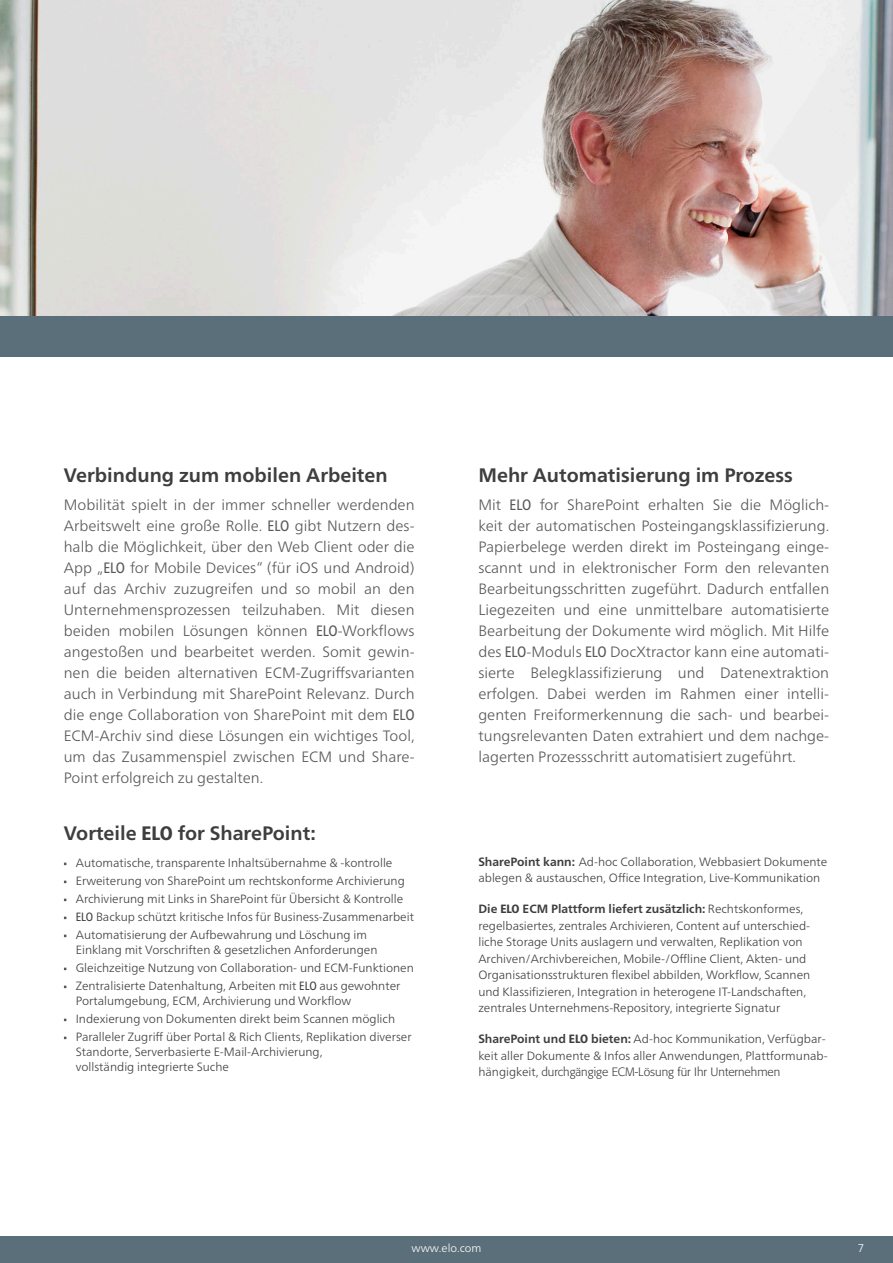
<style>
.page{position:relative;width:893px;height:1263px;background:#fff}
.page>*{position:absolute;margin:0;border:0;box-sizing:border-box;transform-origin:0 0}
.Headlines_Content{font:700 19.5px "Frutiger Neue LTW1 G";color:#3e3e3f}
.Fließtext_Content{font:300 15px/21px "Frutiger Neue LTW1 G";color:#57585a;text-align:justify}
.t1{font:300 12px/16.5px "Frutiger Neue LTW1 G";color:#3e3e3f}
.t2{font:300 11.25px "Frutiger Neue LTW1 G";color:#fff}
.s1{font-weight:400;font-stretch:condensed}
.s2{font-weight:800;font-stretch:condensed}
.s3{color:#57585a}
.s4{font-weight:700}
.s5{font-family:"Formata"}
</style>
<div class="page">
<div style="left:0;top:1236px;width:893px;height:27px;background:#5b6f7b"></div>
<div style="left:0;top:316px;width:893px;height:41px;background:#5b6f7b"></div>
<img style="left:0;top:0;width:893px;height:316px">
<p class="Headlines_Content" style="left:64px;top:464px;width:325px">Verbindung zum mobilen Arbeiten</p>
<p class="Fließtext_Content" style="left:64px;top:494px;width:352px">Mobilität spielt in der immer schneller werdenden Arbeitswelt eine große Rolle. <span class="s1">ELO</span> gibt Nutzern des&shy;halb die Möglichkeit, über den Web Client oder die App „<span class="s1">ELO</span> for Mobile Devices“ (für iOS und Android) auf das Archiv zuzugreifen und so mobil an den Unternehmensprozessen teilzuhaben. Mit diesen beiden mobilen Lösungen können <span class="s1">ELO</span>-Workflows angestoßen und bearbeitet werden. Somit gewin&shy;nen die beiden alternativen ECM-Zugriffsvarianten auch in Verbindung mit SharePoint Relevanz. Durch die enge Collaboration von SharePoint mit dem <span class="s1">ELO </span>ECM-Archiv sind diese Lösungen ein wichtiges Tool, um das Zusammenspiel zwischen ECM und Share-Point erfolgreich zu gestalten.</p>
<p class="Headlines_Content" style="left:64px;top:822px;width:254px">Vorteile <span class="s2">ELO</span> for SharePoint:</p>
<p class="t1" style="left:64px;top:854px;width:330px"><span class="s3">·</span> Automatische, transparente Inhaltsübernahme &amp; -kontrolle</p>
<p class="t1" style="left:64px;top:872px;width:343px"><span class="s3">·</span> Erweiterung von SharePoint um rechtskonforme Archivierung</p>
<p class="t1" style="left:64px;top:890px;width:341px"><span class="s3">·</span> Archivierung mit Links in SharePoint für Übersicht &amp; Kontrolle</p>
<p class="t1" style="left:64px;top:908px;width:352px"><span class="s3">·</span> <span class="s1">ELO</span> Backup schützt kritische Infos für Business-Zusammenarbeit</p>
<p class="t1" style="left:76px;top:927px;width:303px;line-height:15px;text-indent:-12px"><span class="s3">·</span> Automatisierung der Aufbewahrung und Löschung im<br>Einklang mit Vorschriften &amp; gesetzlichen Anforderungen</p>
<p class="t1" style="left:64px;top:959px;width:352px"><span class="s3">·</span> Gleichzeitige Nutzung von Collaboration- und ECM-Funktionen</p>
<p class="t1" style="left:76px;top:978px;width:326px;line-height:15px;text-indent:-12px"><span class="s3">·</span> Zentralisierte Datenhaltung, Arbeiten mit <span class="s1">ELO</span> aus gewohnter<br>Portalumgebung, ECM, Archivierung und Workflow</p>
<p class="t1" style="left:64px;top:1010px;width:333px"><span class="s3">·</span> Indexierung von Dokumenten direkt beim Scannen möglich</p>
<p class="t1" style="left:76px;top:1029px;width:337px;line-height:15px;text-indent:-12px"><span class="s3">·</span> Paralleler Zugriff über Portal &amp; Rich Clients, Replikation diverser<br>Standorte, Serverbasierte E-Mail-Archivierung,<br>vollständig integrierte Suche</p>
<p class="Headlines_Content" style="left:478px;top:464px;width:316px">Mehr Automatisierung im Prozess</p>
<p class="Fließtext_Content" style="left:478px;top:494px;width:352px">Mit <span class="s1">ELO</span> for SharePoint erhalten Sie die Möglich&shy;keit der automatischen Posteingangsklassifizierung.<br>Papierbelege werden direkt im Posteingang einge&shy;scannt und in elektronischer Form den relevanten Bearbeitungsschritten zugeführt. Dadurch entfallen Liegezeiten und eine unmittelbare automatisierte Bearbeitung der Dokumente wird möglich. Mit Hilfe des <span class="s1">ELO</span>-Moduls <span class="s1">ELO</span> DocXtractor kann eine automati&shy;sierte Belegklassifizierung und Datenextraktion erfolgen. Dabei werden im Rahmen einer intelli&shy;genten Freiformerkennung die sach- und bearbei&shy;tungsrelevanten Daten extrahiert und dem nachge&shy;lagerten Prozessschritt automatisiert zugeführt.</p>
<p class="t1" style="left:478px;top:853px;width:350px"><span class="s4">SharePoint kann:</span> Ad-hoc Collaboration, Webbasiert Dokumente ablegen &amp; austauschen, Office Integration, Live-Kommunikation</p>
<p class="t1" style="left:478px;top:901px;width:333px"><span class="s4">Die</span> <span class="s2">ELO</span> <span class="s4">ECM Plattform liefert zusätzlich:</span> Rechtskonformes, regelbasiertes, zentrales Archivieren, Content auf unterschied&shy;liche Storage Units auslagern und verwalten, Replikation von Archiven/Archivbereichen, Mobile-/Offline Client, Akten- und Organisationsstrukturen flexibel abbilden, Workflow, Scannen und Klassifizieren, Integration in heterogene IT-Landschaften, zentrales Unternehmens-Repository, integrierte Signatur</p>
<p class="t1" style="left:478px;top:1031px;width:351px"><span class="s4">SharePoint und</span> <span class="s2">ELO</span> <span class="s4">bieten:</span> Ad-hoc Kommunikation, Verfügbar&shy;keit aller Dokumente &amp; Infos aller Anwendungen, Plattformunab&shy;hängigkeit, <span class="s5">durchgängige ECM-Lösung für Ihr Unternehmen</span></p>
<p class="t2" style="left:411px;top:1241px;width:71px">www.elo.com</p>
<p class="t2" style="left:858px;top:1241px;width:8px">7</p>
</div>
